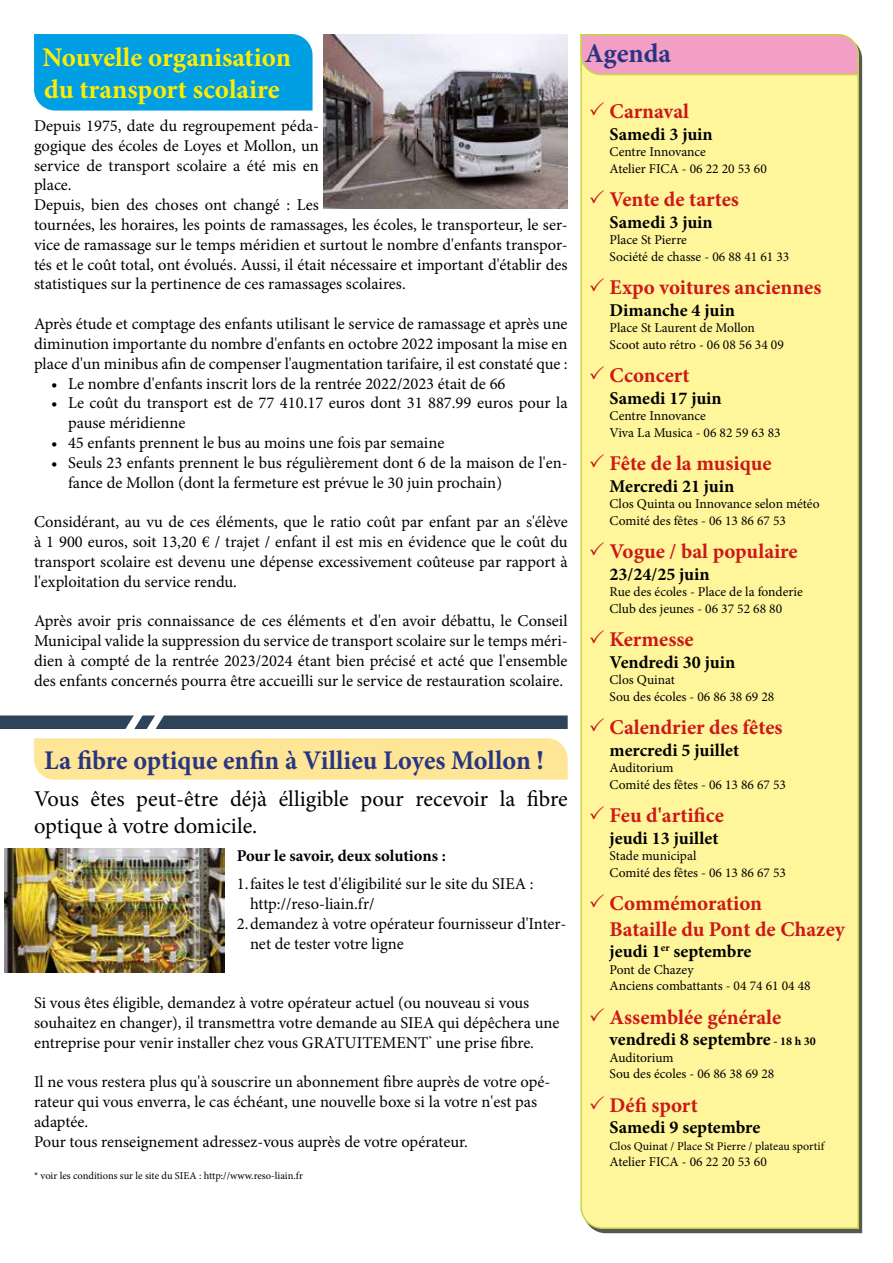
<style>
.page{position:relative;width:893px;height:1263px;background:#fff}
.page>*{position:absolute;margin:0;border:0;box-sizing:border-box;transform-origin:0 0}
.t1{font:700 27px "Minion Pro";color:#283583}
.t2{font:700 27px/32.4px "Minion Pro";color:#ffed00}
.t3{font:22.5px/27px "Minion Pro";color:#000}
.t4{font:700 21px/25.2px "Minion Pro";color:#cd1719}
.t5{font:700 18px "Minion Pro";color:#000}
.t6{font:16.5px/19.8px "Minion Pro";color:#000}
.t7{font:700 16.5px "Minion Pro";color:#000}
.t8{font:13.5px/16.2px "Minion Pro";color:#000}
.t9{font:12px "Minion Pro";color:#000}
.t10{font:10.5px "Minion Pro";color:#000}
.s1{font-size:12px}
</style>
<div class="page">
<div style="left:0;top:715px;width:568px;height:14px;background:#2e445b"></div>
<svg style="left:34px;top:715px;width:534px;height:64px"></svg>
<div style="left:580px;top:76px;width:280px;height:1154px;background:#fff69b"></div>
<svg style="left:580px;top:34px;width:280px;height:42px;background:#efa6b9"></svg>
<div style="left:34px;top:34px;width:279px;height:77px;background:#009fe3"></div>
<img style="left:323px;top:34px;width:245px;height:174px">
<img style="left:4px;top:848px;width:220px;height:124px">
<svg style="left:590px;top:102px;width:14px;height:13px"></svg>
<svg style="left:590px;top:190px;width:14px;height:13px"></svg>
<svg style="left:590px;top:278px;width:14px;height:13px"></svg>
<svg style="left:590px;top:366px;width:14px;height:13px"></svg>
<svg style="left:590px;top:454px;width:14px;height:14px"></svg>
<svg style="left:590px;top:542px;width:14px;height:14px"></svg>
<svg style="left:590px;top:630px;width:14px;height:14px"></svg>
<svg style="left:590px;top:718px;width:14px;height:14px"></svg>
<svg style="left:590px;top:806px;width:14px;height:14px"></svg>
<svg style="left:590px;top:894px;width:14px;height:14px"></svg>
<svg style="left:590px;top:1007px;width:14px;height:14px"></svg>
<svg style="left:590px;top:1095px;width:14px;height:14px"></svg>
<h1 class="t2" style="left:43px;top:41px;width:250px">Nouvelle organisation du transport scolaire</h1>
<p class="t6" style="left:34px;top:116px;width:535px">Depuis 1975, date du regroupement péda-<br>gogique des écoles de Loyes et Mollon, un<br>service de transport scolaire a été mis en<br>place.<br>Depuis, bien des choses ont changé : Les<br>tournées, les horaires, les points de ramassages, les écoles, le transporteur, le ser&shy;vice de ramassage sur le temps méridien et surtout le nombre d'enfants transpor&shy;tés et le coût total, ont évolués. Aussi, il était nécessaire et important d'établir des statistiques sur la pertinence de ces ramassages scolaires.</p>
<p class="t6" style="left:34px;top:314px;width:535px;text-align:justify">Après étude et comptage des enfants utilisant le service de ramassage et après une diminution importante du nombre d'enfants en octobre 2022 imposant la mise en place d'un minibus afin de compenser l'augmentation tarifaire, il est constaté que :</p>
<p class="t6" style="left:51px;top:373px;width:456px">• Le nombre d'enfants inscrit lors de la rentrée 2022/2023 était de 66</p>
<p class="t6" style="left:68px;top:393px;width:501px;text-indent:-17px">• Le coût du transport est de 77 410.17 euros dont 31 887.99 euros pour la pause méridienne</p>
<p class="t6" style="left:51px;top:433px;width:395px">• 45 enfants prennent le bus au moins une fois par semaine</p>
<p class="t6" style="left:68px;top:453px;width:501px;text-indent:-17px">• Seuls 23 enfants prennent le bus régulièrement dont 6 de la maison de l'en&shy;fance de Mollon (dont la fermeture est prévue le 30 juin prochain)</p>
<p class="t6" style="left:34px;top:512px;width:535px;text-align:justify">Considérant, au vu de ces éléments, que le ratio coût par enfant par an s'élève à 1 900 euros, soit 13,20 € / trajet / enfant il est mis en évidence que le coût du transport scolaire est devenu une dépense excessivement coûteuse par rapport à l'exploitation du service rendu.</p>
<p class="t6" style="left:34px;top:611px;width:535px;text-align:justify">Après avoir pris connaissance de ces éléments et d'en avoir débattu, le Conseil Municipal valide la suppression du service de transport scolaire sur le temps méri&shy;dien à compté de la rentrée 2023/2024 étant bien précisé et acté que l'ensemble des enfants concernés pourra être accueilli sur le service de restauration scolaire.</p>
<h1 class="t1" style="left:44px;top:741px;width:501px">La fibre optique enfin à Villieu Loyes Mollon !</h1>
<h2 class="t3" style="left:34px;top:785px;width:535px">Vous êtes peut-être déjà élligible pour recevoir la fibre optique à votre domicile.</h2>
<p class="t7" style="left:237px;top:844px;width:211px">Pour le savoir, deux solutions :</p>
<p class="t6" style="left:237px;top:874px;width:298px">1.faites le test d'éligibilité sur le site du SIEA :</p>
<p class="t6" style="left:250px;top:894px;width:126px">http://reso-liain.fr/</p>
<p class="t6" style="left:237px;top:914px;width:331px">2.demandez à votre opérateur fournisseur d'Inter-</p>
<p class="t6" style="left:250px;top:934px;width:155px">net de tester votre ligne</p>
<p class="t6" style="left:34px;top:993px;width:527px">Si vous êtes éligible, demandez à votre opérateur actuel (ou nouveau si vous souhaitez en changer), il transmettra votre demande au SIEA qui dépêchera une entreprise pour venir installer chez vous GRATUITEMENT<sup>*</sup> une prise fibre.</p>
<p class="t6" style="left:34px;top:1072px;width:518px">Il ne vous restera plus qu'à souscrire un abonnement fibre auprès de votre opé&shy;rateur qui vous enverra, le cas échéant, une nouvelle boxe si la votre n'est pas adaptée.<br>Pour tous renseignement adressez-vous auprès de votre opérateur.</p>
<p class="t10" style="left:34px;top:1169px;width:270px">* voir les conditions sur le site du SIEA : http://www.reso-liain.fr</p>
<h1 class="t1" style="left:585px;top:35px;width:88px">Agenda</h1>
<p class="t4" style="left:610px;top:99px;width:81px">Carnaval</p>
<p class="t5" style="left:610px;top:121px;width:105px">Samedi 3 juin</p>
<p class="t8" style="left:610px;top:144px;width:159px">Centre Innovance<br>Atelier FICA - 06 22 20 53 60</p>
<p class="t4" style="left:610px;top:187px;width:131px">Vente de tartes</p>
<p class="t5" style="left:610px;top:209px;width:105px">Samedi 3 juin</p>
<p class="t8" style="left:610px;top:232px;width:181px">Place St Pierre<br>Société de chasse - 06 88 41 61 33</p>
<p class="t4" style="left:610px;top:275px;width:213px">Expo voitures anciennes</p>
<p class="t5" style="left:610px;top:297px;width:127px">Dimanche 4 juin</p>
<p class="t8" style="left:610px;top:320px;width:176px">Place St Laurent de Mollon<br>Scoot auto rétro - 06 08 56 34 09</p>
<p class="t4" style="left:610px;top:363px;width:82px">Cconcert</p>
<p class="t5" style="left:610px;top:385px;width:114px">Samedi 17 juin</p>
<p class="t8" style="left:610px;top:408px;width:173px">Centre Innovance<br>Viva La Musica - 06 82 59 63 83</p>
<p class="t4" style="left:610px;top:451px;width:164px">Fête de la musique</p>
<p class="t5" style="left:610px;top:473px;width:126px">Mercredi 21 juin</p>
<p class="t8" style="left:610px;top:496px;width:212px">Clos Quinta ou Innovance selon météo<br>Comité des fêtes - 06 13 86 67 53</p>
<p class="t4" style="left:610px;top:539px;width:190px">Vogue / bal populaire</p>
<p class="t5" style="left:610px;top:561px;width:102px">23/24/25 juin</p>
<p class="t8" style="left:610px;top:584px;width:195px">Rue des écoles - Place de la fonderie<br>Club des jeunes - 06 37 52 68 80</p>
<p class="t4" style="left:610px;top:627px;width:86px">Kermesse</p>
<p class="t5" style="left:610px;top:649px;width:127px">Vendredi 30 juin</p>
<p class="t8" style="left:610px;top:672px;width:166px">Clos Quinat<br>Sou des écoles - 06 86 38 69 28</p>
<p class="t4" style="left:610px;top:715px;width:175px">Calendrier des fêtes</p>
<p class="t5" style="left:610px;top:737px;width:131px">mercredi 5 juillet</p>
<p class="t8" style="left:610px;top:760px;width:178px">Auditorium<br>Comité des fêtes - 06 13 86 67 53</p>
<p class="t4" style="left:610px;top:803px;width:116px">Feu d'artifice</p>
<p class="t5" style="left:610px;top:825px;width:110px">jeudi 13 juillet</p>
<p class="t8" style="left:610px;top:848px;width:178px">Stade municipal<br>Comité des fêtes - 06 13 86 67 53</p>
<p class="t4" style="left:610px;top:891px;width:237px">Commémoration<br>Bataille du Pont de Chazey</p>
<p class="t5" style="left:610px;top:939px;width:143px">jeudi 1<sup>er</sup> septembre</p>
<p class="t8" style="left:610px;top:961px;width:203px">Pont de Chazey<br>Anciens combattants - 04 74 61 04 48</p>
<p class="t4" style="left:610px;top:1004px;width:173px">Assemblée générale</p>
<p class="t5" style="left:610px;top:1027px;width:208px">vendredi 8 septembre <span class="s1">- 18 h 30</span></p>
<p class="t8" style="left:610px;top:1049px;width:166px">Auditorium<br>Sou des écoles - 06 86 38 69 28</p>
<p class="t4" style="left:610px;top:1092px;width:90px">Défi sport</p>
<p class="t5" style="left:610px;top:1115px;width:152px">Samedi 9 septembre</p>
<p class="t9" style="left:610px;top:1138px;width:216px">Clos Quinat / Place St Pierre / plateau sportif</p>
<p class="t8" style="left:610px;top:1153px;width:159px">Atelier FICA - 06 22 20 53 60</p>
</div>
